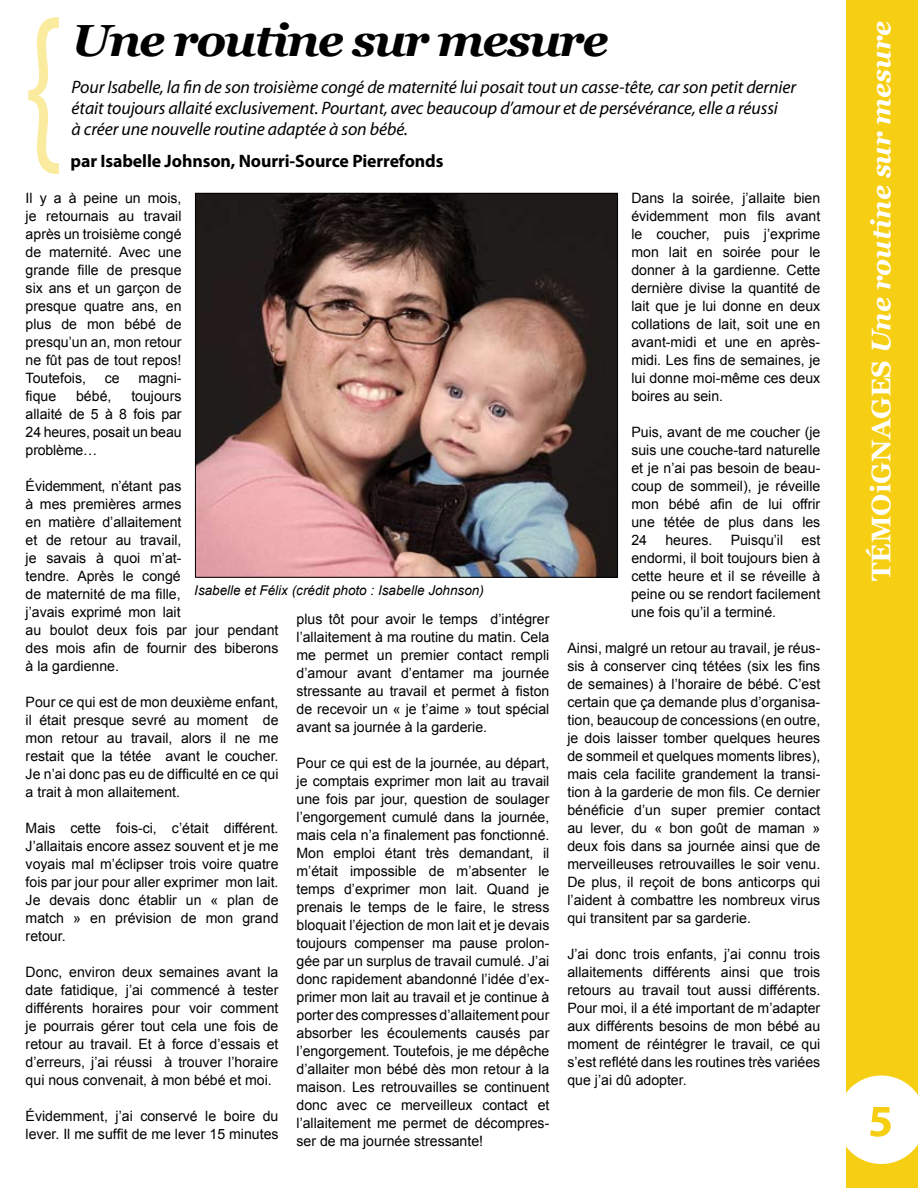
<style>
.page{position:relative;width:918px;height:1188px;background:#fff}
.page>*{position:absolute;margin:0;border:0;box-sizing:border-box;transform-origin:0 0}
.t1{font:italic 700 45px "Georgia";letter-spacing:-.045em;color:#000;scale:1.05 1}
.t2{font:italic 700 27px "Georgia";color:#fff}
.t3{font:italic 18px/21px "Myriad Pro";letter-spacing:-.005em;color:#000}
.t4{font:700 18px "Myriad Pro";letter-spacing:-.005em;color:#000}
.t5{font:14.25px/18px "Arial";color:#000;text-align:justify}
.t6{font:italic 13.5px "Arial";color:#000}
.s1{font-style:normal}
</style>
<div class="page">
<div style="left:846px;top:0;width:71px;height:1188px;background:#f6ce13"></div>
<svg style="left:846px;top:1076px;width:72px;height:91px"></svg>
<svg style="left:28px;top:17px;width:31px;height:157px"></svg>
<img style="left:197px;top:195px;width:419px;height:381px">
<h1 class="t1" style="left:71px;top:15px;width:513px">Une routine sur mesure</h1>
<p class="t3" style="left:72px;top:76px;width:726px">Pour Isabelle, la fin de son troisième congé de maternité lui posait tout un casse-tête, car son petit dernier était toujours allaité exclusivement. Pourtant, avec beaucoup d’amour et de persévérance, elle a réussi<br>à créer une nouvelle routine adaptée à son bébé.</p>
<p class="t4" style="left:70px;top:149px;width:375px">par Isabelle Johnson, Nourri-Source Pierrefonds</p>
<p class="t5" style="left:26px;top:189px;width:157px">Il y a à peine un mois, je retournais au travail après un troisième congé de maternité. Avec une grande fille de presque six ans et un garçon de presque quatre ans, en plus de mon bébé de presqu’un an, mon retour ne fût pas de tout repos!<br>Toutefois,</p>
<p class="t5" style="left:105px;top:369px;width:16px">ce</p>
<p class="t5" style="left:138px;top:369px;width:45px">magni-</p>
<p class="t5" style="left:26px;top:387px;width:32px">fique</p>
<p class="t5" style="left:76px;top:387px;width:37px">bébé,</p>
<p class="t5" style="left:26px;top:387px;width:157px;text-indent:106px">toujours allaité de 5 à 8 fois par 24 heures, posait un beau problème…</p>
<p class="t5" style="left:26px;top:477px;width:254px;text-align:left">Évidemment, n’étant pas<br>à mes premières armes<br>en matière d’allaitement<br>et de retour au travail,<br>je savais à quoi m’at-<br>tendre. Après le congé<br>de maternité de ma fille,<br>j’avais exprimé mon lait<br>au boulot deux fois par jour pendant des mois afin de fournir des biberons à la gardienne.</p>
<p class="t5" style="left:26px;top:693px;width:254px">Pour ce qui est de mon deuxième enfant, il était presque sevré au moment de mon retour au travail, alors il ne me restait que la tétée avant le coucher.<br>Je n’ai donc pas eu de difficulté en ce qui a trait à mon allaitement.</p>
<p class="t5" style="left:26px;top:819px;width:254px">Mais cette fois-ci, c’était différent.<br>J’allaitais encore assez souvent et je me voyais mal m’éclipser trois voire quatre fois par jour pour aller exprimer mon lait.<br>Je devais donc établir un « plan de match » en prévision de mon grand retour.</p>
<p class="t5" style="left:26px;top:963px;width:254px">Donc, environ deux semaines avant la date fatidique, j’ai commencé à tester différents horaires pour voir comment je pourrais gérer tout cela une fois de retour au travail. Et à force d’essais et d’erreurs, j’ai réussi à trouver l’horaire qui nous convenait, à mon bébé et moi.</p>
<p class="t5" style="left:26px;top:1107px;width:254px">Évidemment, j’ai conservé le boire du lever. Il me suffit de me lever 15 minutes</p>
<p class="t6" style="left:194px;top:582px;width:291px">Isabelle et Félix (crédit photo : Isabelle Johnson)</p>
<p class="t5" style="left:297px;top:611px;width:254px">plus tôt pour avoir le temps d’intégrer l’allaitement à ma routine du matin. Cela me permet un premier contact rempli d’amour avant d’entamer ma journée stressante au travail et permet à fiston de recevoir un « je t’aime » tout spécial avant sa journée à la garderie.</p>
<p class="t5" style="left:297px;top:754px;width:254px">Pour ce qui est de la journée, au départ, je comptais exprimer mon lait au travail une fois par jour, question de soulager l’engorgement cumulé dans la journée, mais cela n’a finalement pas fonctionné.<br>Mon emploi étant très demandant, il m’était impossible de m’absenter le temps d’exprimer mon lait. Quand je prenais le temps de le faire, le stress bloquait l’éjection de mon lait et je devais toujours compenser ma pause prolon&shy;gée par un surplus de travail cumulé. J’ai donc rapidement abandonné l’idée d’ex&shy;primer mon lait au travail et je continue à porter des compresses d’allaitement pour absorber les écoulements causés par l’engorgement. Toutefois, je me dépêche d’allaiter mon bébé dès mon retour à la maison. Les retrouvailles se continuent donc avec ce merveilleux contact et l’allaitement me permet de décompres&shy;ser de ma journée stressante!</p>
<p class="t5" style="left:631px;top:189px;width:190px">Dans la soirée, j’allaite bien évidemment mon fils avant le coucher, puis j’exprime mon lait en soirée pour le donner à la gardienne. Cette dernière divise la quantité de lait que je lui donne en deux collations de lait, soit une en avant-midi et une en après&shy;midi. Les fins de semaines, je lui donne moi-même ces deux boires au sein.</p>
<p class="t5" style="left:631px;top:423px;width:190px">Puis, avant de me coucher (je suis une couche-tard naturelle et je n’ai pas besoin de beau&shy;coup de sommeil), je réveille mon bébé afin de lui offrir une tétée de plus dans les 24</p>
<p class="t5" style="left:665px;top:531px;width:49px">heures.</p>
<p class="t5" style="left:731px;top:531px;width:54px">Puisqu’il</p>
<p class="t5" style="left:631px;top:531px;width:191px;text-indent:170px">est endormi, il boit toujours bien à cette heure et il se réveille à peine ou se rendort facilement une fois qu’il a terminé.</p>
<p class="t5" style="left:567px;top:639px;width:254px">Ainsi, malgré un retour au travail, je réus&shy;sis à conserver cinq tétées (six les fins de semaines) à l’horaire de bébé. C’est certain que ça demande plus d’organisa&shy;tion, beaucoup de concessions (en outre, je dois laisser tomber quelques heures de sommeil et quelques moments libres), mais cela facilite grandement la transi&shy;tion à la garderie de mon fils. Ce dernier bénéficie d’un super premier contact au lever, du « bon goût de maman » deux fois dans sa journée ainsi que de merveilleuses retrouvailles le soir venu.<br>De plus, il reçoit de bons anticorps qui l’aident à combattre les nombreux virus qui transitent par sa garderie.</p>
<p class="t5" style="left:567px;top:945px;width:254px">J’ai donc trois enfants, j’ai connu trois allaitements différents ainsi que trois retours au travail tout aussi différents.<br>Pour moi, il a été important de m’adapter aux différents besoins de mon bébé au moment de réintégrer le travail, ce qui s’est reflété dans les routines très variées que j’ai dû adopter.</p>
<h2 class="t2" style="left:866px;top:581px;width:562px;rotate:-90deg"><span class="s1">TÉMOiGNAGES</span> Une routine sur mesure</h2>
</div>
